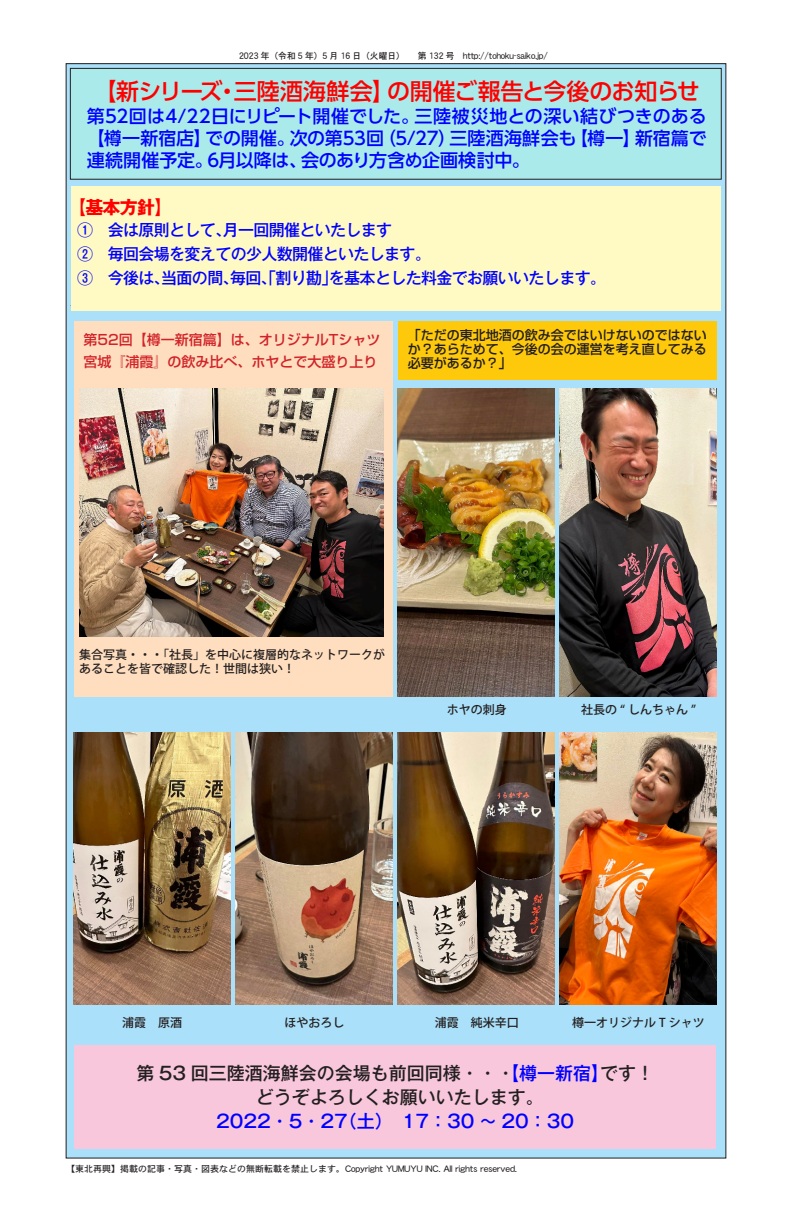
<style>
.page{position:relative;width:792px;height:1224px;background:#fff}
.page>*{position:absolute;margin:0;border:0;box-sizing:border-box;transform-origin:0 0}
.t1{font:500 23px "UD Shin Go Pro";letter-spacing:-.01em;color:#f00}
.t2{font:500 18px/22px "UD Shin Go Pro";letter-spacing:-.01em;color:#00f;text-align:justify}
.t3{font:500 18px "Gothic MB101 Pro";color:#231f20}
.t4{font:500 18px "Gothic MB101 Pro";color:#00f}
.t5{font:700 18px "Gothic MB101 Pro";color:#f00}
.t6{font:500 16px "Gothic MB101 Pro";letter-spacing:-.04em;color:#00f}
.t7{font:500 14px "Shin Go Pro";color:#d1232a}
.t8{font:500 13px/14px "Shin Go Pro";color:#231f20;text-align:justify}
.キャプション大{font:500 12px/14px "Koz Go Pro";color:#231f20}
.t9{font:9px "DFHS Gothic W5 MP RKSJ H";color:#231f20}
.s1{color:#00f}
</style>
<div class="page">
<div style="left:66px;top:64px;width:660px;height:1094px;background:#aae0f9"></div>
<div style="left:71px;top:186px;width:650px;height:125px;background:#fffac4"></div>
<div style="left:75px;top:1045px;width:641px;height:104px;background:#f8c7dc"></div>
<div style="left:70px;top:68px;width:651px;height:111px;background:#abeaea"></div>
<div style="left:70px;top:68px;width:652px;height:112px;border:1px solid #231f20"></div>
<div style="left:74px;top:321px;width:318px;height:376px;background:#ffdebf"></div>
<div style="left:398px;top:321px;width:319px;height:59px;background:#fec80b"></div>
<img style="left:79px;top:389px;width:304px;height:248px">
<img style="left:73px;top:733px;width:157px;height:271px">
<img style="left:398px;top:389px;width:157px;height:308px">
<img style="left:398px;top:733px;width:157px;height:271px">
<img style="left:235px;top:733px;width:158px;height:271px">
<img style="left:559px;top:389px;width:158px;height:308px">
<img style="left:559px;top:733px;width:158px;height:271px">
<p class="t9" style="left:239px;top:51px;width:310px">2023 年（令和 5 年）5 月 16 日（火曜日）　　第 132 号　http://tohoku-saiko.jp/</p>
<p class="t1" style="left:94px;top:73px;width:608px">【新シリーズ・三陸酒海鮮会】の開催ご報告と今後のお知らせ</p>
<p class="t2" style="left:87px;top:104px;width:622px">第52回は4/22日にリピート開催でした。三陸被災地との深い結びつきのある【樽一新宿店】での開催。次の第53回（5/27）三陸酒海鮮会も【樽一】新宿篇で連続開催予定。6月以降は、会のあり方含め企画検討中。</p>
<p class="t5" style="left:68px;top:192px;width:106px">【基本方針】</p>
<p class="t6" style="left:77px;top:217px;width:317px">①　会は原則として、月一回開催といたします</p>
<p class="t6" style="left:77px;top:241px;width:355px">②　毎回会場を変えての少人数開催といたします。</p>
<p class="t6" style="left:77px;top:265px;width:546px">③　今後は、当面の間、毎回、「割り勘」を基本とした料金でお願いいたします。　</p>
<p class="t7" style="left:84px;top:328px;width:298px">第52回【樽一新宿篇】は、オリジナルTシャツ</p>
<p class="t7" style="left:84px;top:350px;width:295px">宮城『浦霞』の飲み比べ、ホヤとで大盛り上り</p>
<p class="t8" style="left:408px;top:326px;width:300px">「ただの東北地酒の飲み会ではいけないのではないか？あらためて、今後の会の運営を考え直してみる必要があるか？」</p>
<p class="キャプション大" style="left:79px;top:648px;width:308px">集合写真・・・「社長」を中心に複層的なネットワークがあることを皆で確認した！世間は狭い！</p>
<p class="キャプション大" style="left:447px;top:703px;width:61px">ホヤの刺身</p>
<p class="キャプション大" style="left:581px;top:703px;width:116px">社長の “ しんちゃん ”</p>
<p class="キャプション大" style="left:122px;top:1016px;width:61px">浦霞　原酒</p>
<p class="キャプション大" style="left:285px;top:1016px;width:61px">ほやおろし</p>
<p class="キャプション大" style="left:435px;top:1016px;width:85px">浦霞　純米辛口</p>
<p class="キャプション大" style="left:572px;top:1016px;width:134px">樽一オリジナル T シャツ</p>
<p class="t3" style="left:136px;top:1058px;width:519px">第 53 回三陸酒海鮮会の会場も前回同様・・・<span class="s1">【樽一新宿】</span>です！</p>
<p class="t3" style="left:256px;top:1082px;width:289px">どうぞよろしくお願いいたします。</p>
<p class="t4" style="left:216px;top:1106px;width:359px">2022・5・27（土）　17：30 ～ 20：30</p>
<p class="t9" style="left:66px;top:1165px;width:452px">【東北再興】掲載の記事・写真・図表などの無断転載を禁止します。Copyright YUMUYU INC. All rights reserved.</p>
</div>
